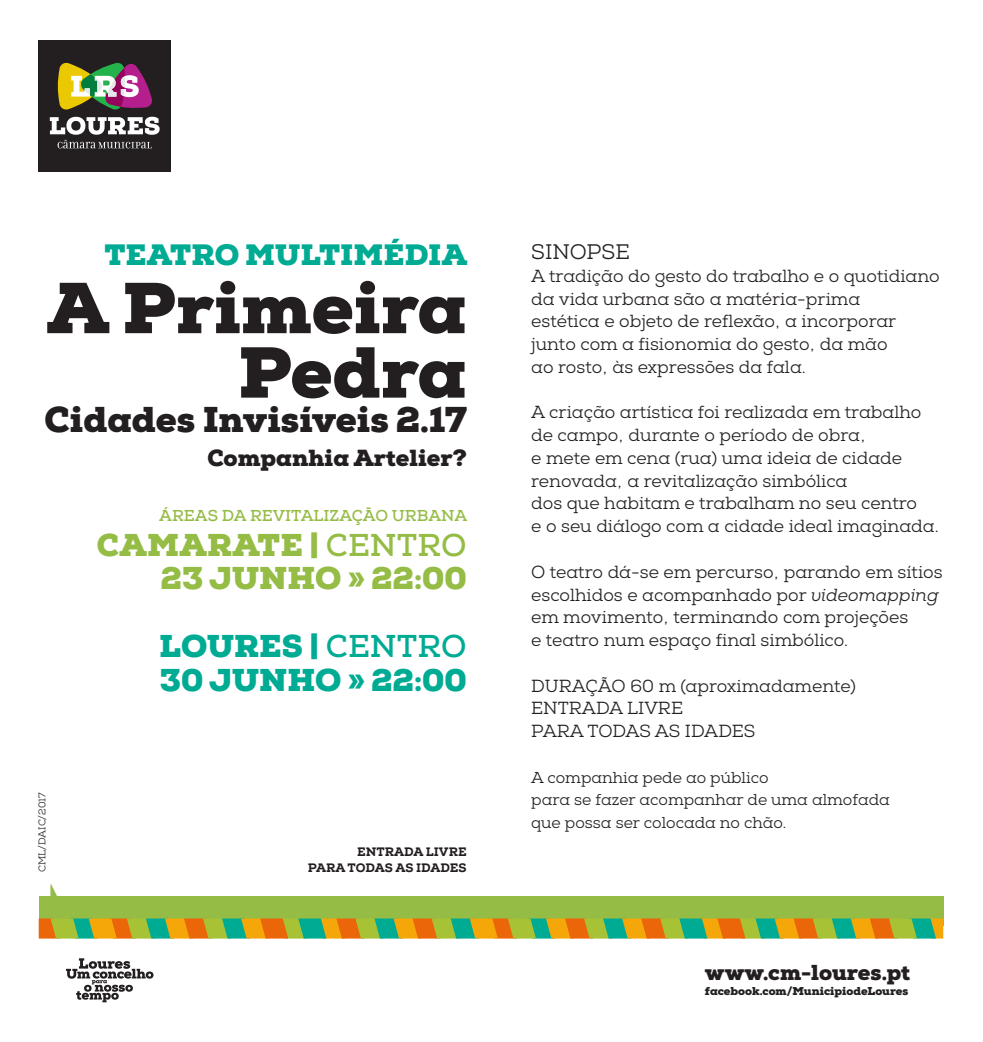
<style>
.page{position:relative;width:983px;height:1042px;background:#fff}
.page>*{position:absolute;margin:0;border:0;box-sizing:border-box;transform-origin:0 0}
.t1{font:900 71.92px "Nexa Slab";color:#231f20}
.t2{font:900 35.88px "Nexa Slab";color:#231f20}
.t3{font:900 31.5px "Nexa Slab";color:#95bc45}
.t4{font:900 31.5px "Nexa Slab";color:#00ab94}
.t5{font:900 29.4px "Nexa Slab";color:#00ab94}
.t6{font:900 23.28px "Nexa Slab";color:#231f20}
.t7{font:900 21.53px "Nexa Slab";color:#231f20}
.t8{font:21px "Nexa Slab";color:#231f20}
.t9{font:17.5px/22.8px "Nexa Slab";color:#231f20}
.t10{font:15.75px "Nexa Slab";color:#231f20}
.t11{font:700 15.75px "Nexa Slab";color:#95bc45}
.t12{font:800 12.25px "Nexa Slab";color:#231f20}
.t13{font:900 11.38px "Nexa Slab";color:#231f20}
.t14{font:9.8px "Nexa Slab";color:#231f20}
.s1{font-weight:700}
.s2{font-style:italic}
</style>
<div class="page">
<div style="left:39px;top:40px;width:132px;height:132px;background:#231f20"></div>
<svg style="left:50px;top:117px;width:110px;height:31px"></svg>
<svg style="left:57px;top:63px;width:95px;height:47px"></svg>
<svg style="left:66px;top:958px;width:87px;height:44px"></svg>
<div style="left:39px;top:896px;width:904px;height:29px;background:#95bc45"></div>
<svg style="left:39px;top:918px;width:904px;height:20px;background:#a09f37"></svg>
<svg style="left:50px;top:884px;width:7px;height:12px"></svg>
<p class="t5" style="left:104px;top:236px;width:364px">TEATRO MULTIMÉDIA</p>
<p class="t1" style="left:46px;top:262px;width:422px">A Primeira</p>
<p class="t1" style="left:238px;top:327px;width:230px">Pedra</p>
<p class="t2" style="left:44px;top:397px;width:423px">Cidades Invisíveis 2.17</p>
<p class="t6" style="left:207px;top:443px;width:260px">Companhia Artelier?</p>
<p class="t11" style="left:159px;top:506px;width:309px">ÁREAS DA REVITALIZAÇÃO URBANA</p>
<p class="t3" style="left:97px;top:524px;width:371px">CAMARATE | <span class="s1">CENTRO</span></p>
<p class="t3" style="left:161px;top:558px;width:307px">23 JUNHO » 22:00</p>
<p class="t14" style="left:36px;top:872px;width:81px;rotate:-90deg">CML/DAIC/2017</p>
<p class="t4" style="left:159px;top:626px;width:309px">LOURES | <span class="s1">CENTRO</span></p>
<p class="t4" style="left:160px;top:660px;width:308px">30 JUNHO » 22:00</p>
<p class="t12" style="left:357px;top:844px;width:111px">ENTRADA LIVRE</p>
<p class="t12" style="left:307px;top:860px;width:160px">PARA TODAS AS IDADES</p>
<p class="t8" style="left:531px;top:239px;width:100px">SINOPSE</p>
<p class="t9" style="left:531px;top:265px;width:410px">A tradição do gesto do trabalho e o quotidiano da vida urbana são a matéria-prima</p>
<p class="t9" style="left:531px;top:310px;width:366px">estética e objeto de reflexão, a incorporar</p>
<p class="t9" style="left:531px;top:333px;width:358px">junto com a fisionomia do gesto, da mão</p>
<p class="t9" style="left:531px;top:356px;width:276px">ao rosto, às expressões da fala.</p>
<p class="t9" style="left:531px;top:401px;width:391px">A criação artística foi realizada em trabalho de campo, durante o período de obra,</p>
<p class="t9" style="left:531px;top:447px;width:372px">e mete em cena (rua) uma ideia de cidade</p>
<p class="t9" style="left:531px;top:470px;width:318px">renovada, a revitalização simbólica</p>
<p class="t9" style="left:531px;top:492px;width:387px">dos que habitam e trabalham no seu centro</p>
<p class="t9" style="left:531px;top:515px;width:409px">e o seu diálogo com a cidade ideal imaginada.</p>
<p class="t9" style="left:531px;top:561px;width:413px">O teatro dá-se em percurso, parando em sítios escolhidos e acompanhado por <span class="s2">videomapping</span></p>
<p class="t9" style="left:531px;top:606px;width:378px">em movimento, terminando com projeções</p>
<p class="t9" style="left:531px;top:629px;width:318px">e teatro num espaço final simbólico.</p>
<p class="t9" style="left:531px;top:674px;width:326px">DURAÇÃO 60 m (aproximadamente)</p>
<p class="t9" style="left:531px;top:697px;width:153px">ENTRADA LIVRE</p>
<p class="t9" style="left:531px;top:720px;width:225px">PARA TODAS AS IDADES</p>
<p class="t10" style="left:531px;top:768px;width:239px">A companhia pede ao público</p>
<p class="t10" style="left:531px;top:790px;width:360px">para se fazer acompanhar de uma almofada</p>
<p class="t10" style="left:531px;top:813px;width:257px">que possa ser colocada no chão.</p>
<p class="t7" style="left:704px;top:959px;width:207px">www.cm-loures.pt</p>
<p class="t13" style="left:704px;top:983px;width:205px">facebook.com/MunicipiodeLoures</p>
</div>
